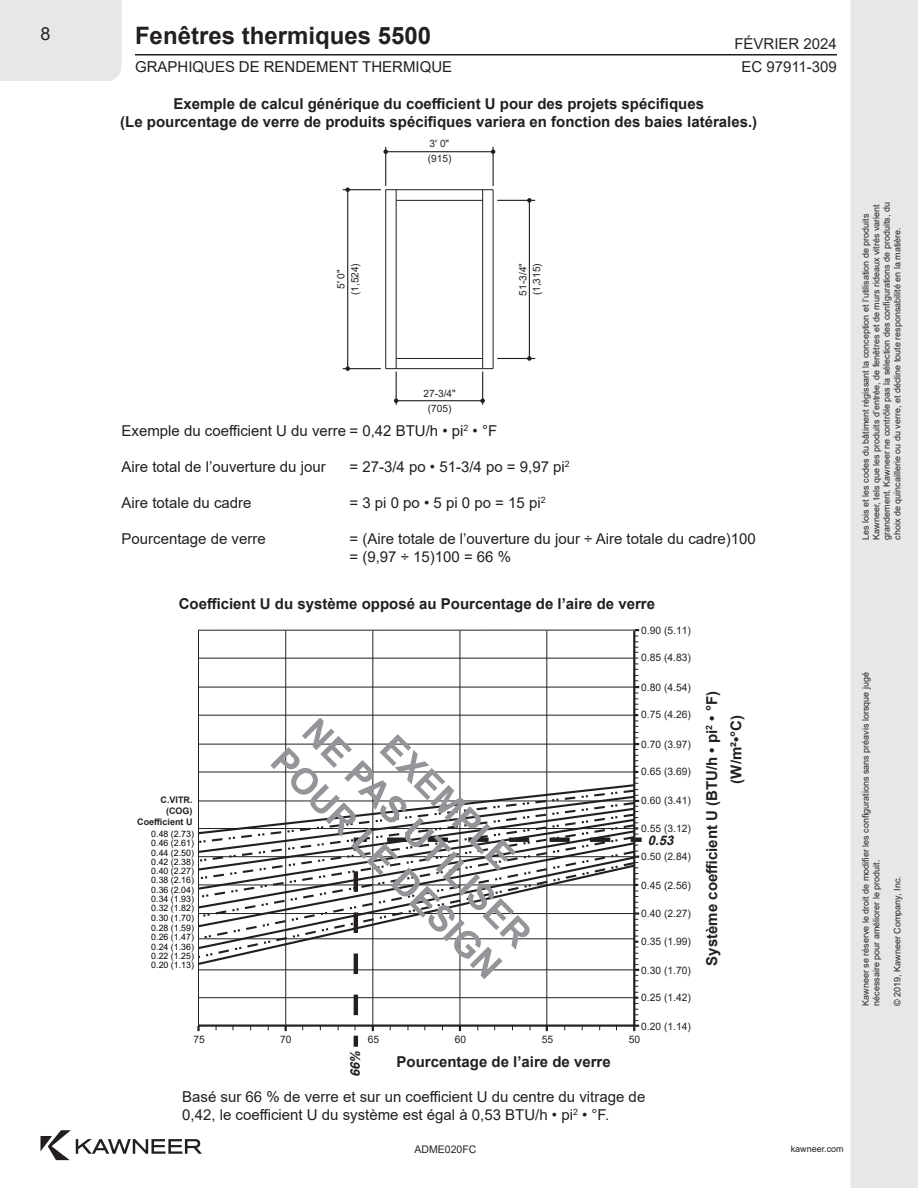
<style>
.page{position:relative;width:918px;height:1188px;background:#fff}
.page>*{position:absolute;margin:0;border:0;box-sizing:border-box;transform-origin:0 0}
.t1{font:700 36px/43.2px "Arial";color:#939598;text-align:center}
.t2{font:700 24px "Arial";color:#231f20}
.t3{font:18px "Arial";color:#231f20}
.t4{font:15px/18px "Arial";color:#231f20}
.t5{font:700 15px/18px "Arial";color:#231f20;text-align:center}
.t6{font:15px "Arial";color:#272324}
.t7{font:italic 700 13.2px "Arial";color:#231f20}
.t8{font:10.5px "Arial";color:#272324}
.t9{font:10.35px "Arial";color:#231f20}
.t10{font:10.05px/14.4px "Arial";color:#231f20;text-align:center}
.t11{font:9px/10.5px "Arial";color:#272324}
.t12{font:700 9px/10.8px "Arial";color:#231f20;text-align:right}
.t13{font:8.85px/9.4px "Arial";color:#040503}
</style>
<div class="page">
<div style="left:0;top:0;width:122px;height:81px;background:#e6e7e9"></div>
<svg style="left:850px;top:0;width:28px;height:1188px;background:#e7e8ea"></svg>
<div style="left:878px;top:0;width:40px;height:1188px;background:#e6e7e9"></div>
<svg style="left:40px;top:1130px;width:162px;height:30px"></svg>
<hr style="left:135px;top:54px;width:702px;height:2px;background:#231f20">
<hr style="left:385px;top:190px;width:1px;height:179px;background:#231f20">
<hr style="left:493px;top:190px;width:1px;height:179px;background:#231f20">
<hr style="left:386px;top:189px;width:107px;height:1px;background:#231f20">
<hr style="left:396px;top:200px;width:87px;height:1px;background:#231f20">
<hr style="left:396px;top:358px;width:87px;height:1px;background:#231f20">
<hr style="left:396px;top:190px;width:1px;height:179px;background:#231f20">
<hr style="left:482px;top:190px;width:1px;height:179px;background:#231f20">
<hr style="left:386px;top:368px;width:107px;height:1px;background:#231f20">
<hr style="left:386px;top:151px;width:107px;height:1px;background:#231f20">
<hr style="left:493px;top:147px;width:1px;height:39px;background:#231f20">
<hr style="left:385px;top:147px;width:1px;height:39px;background:#231f20">
<svg style="left:383px;top:149px;width:5px;height:5px"></svg>
<svg style="left:491px;top:149px;width:4px;height:5px"></svg>
<hr style="left:347px;top:190px;width:1px;height:179px;background:#231f20">
<svg style="left:345px;top:366px;width:5px;height:5px"></svg>
<svg style="left:345px;top:187px;width:5px;height:5px"></svg>
<hr style="left:343px;top:368px;width:38px;height:1px;background:#231f20">
<hr style="left:343px;top:189px;width:38px;height:1px;background:#231f20">
<hr style="left:396px;top:400px;width:87px;height:1px;background:#231f20">
<svg style="left:394px;top:398px;width:4px;height:5px"></svg>
<svg style="left:480px;top:398px;width:5px;height:5px"></svg>
<hr style="left:482px;top:372px;width:1px;height:33px;background:#231f20">
<hr style="left:396px;top:372px;width:1px;height:33px;background:#231f20">
<hr style="left:497px;top:200px;width:38px;height:1px;background:#231f20">
<hr style="left:497px;top:358px;width:38px;height:1px;background:#231f20">
<hr style="left:529px;top:200px;width:1px;height:158px;background:#231f20">
<svg style="left:527px;top:198px;width:5px;height:5px"></svg>
<svg style="left:527px;top:356px;width:5px;height:5px"></svg>
<svg style="left:639px;top:838px;width:3px;height:4px"></svg>
<hr style="left:354px;top:1036px;width:4px;height:11px;background:#231f20">
<svg style="left:197px;top:629px;width:442px;height:402px"></svg>
<hr style="left:199px;top:630px;width:435px;height:1px;background:#231f20">
<hr style="left:199px;top:658px;width:435px;height:1px;background:#231f20">
<hr style="left:198px;top:630px;width:1px;height:396px;background:#231f20">
<hr style="left:199px;top:687px;width:435px;height:1px;background:#231f20">
<h3 class="t3" style="left:40px;top:21px;width:12px">8</h3>
<h2 class="t2" style="left:135px;top:19px;width:298px">Fenêtres thermiques 5500</h2>
<h3 class="t4" style="left:135px;top:57px;width:319px">GRAPHIQUES DE RENDEMENT THERMIQUE</h3>
<h3 class="t6" style="left:734px;top:33px;width:104px">FÉVRIER 2024</h3>
<h3 class="t6" style="left:741px;top:56px;width:97px">EC 97911-309</h3>
<h3 class="t5" style="left:120px;top:95px;width:638px">Exemple de calcul générique du coefficient U pour des projets spécifiques<br>(Le pourcentage de verre de produits spécifiques variera en fonction des baies latérales.)</h3>
<p class="t10" style="left:430px;top:137px;width:21px">3' 0"</p>
<p class="t10" style="left:348px;top:295px;width:34px;rotate:-90deg">(1,524)</p>
<p class="t10" style="left:334px;top:289px;width:21px;rotate:-90deg">5' 0"</p>
<p class="t10" style="left:428px;top:151px;width:25px">(915)</p>
<p class="t10" style="left:424px;top:386px;width:34px">27-3/4" (705)</p>
<p class="t10" style="left:516px;top:296px;width:34px;line-height:14px;text-align:left;rotate:-90deg">51-3/4" (1,315)</p>
<h3 class="t4" style="left:122px;top:422px;width:377px">Exemple du coefficient U du verre = 0,42 BTU/h • pi<sup>2</sup> • °F</h3>
<h3 class="t4" style="left:122px;top:458px;width:206px">Aire total de l’ouverture du jour</h3>
<h3 class="t4" style="left:350px;top:458px;width:222px">= 27-3/4 po • 51-3/4 po = 9,97 pi<sup>2</sup></h3>
<h3 class="t4" style="left:122px;top:494px;width:132px">Aire totale du cadre</h3>
<h3 class="t4" style="left:350px;top:494px;width:198px">= 3 pi 0 po • 5 pi 0 po = 15 pi<sup>2</sup></h3>
<h3 class="t4" style="left:122px;top:530px;width:146px">Pourcentage de verre</h3>
<h3 class="t4" style="left:350px;top:530px;width:408px">= (Aire totale de l’ouverture du jour ÷ Aire totale du cadre)100 = (9,97 ÷ 15)100 = 66 %</h3>
<h3 class="t5" style="left:179px;top:594px;width:478px">Coefficient U du système opposé au Pourcentage de l’aire de verre</h3>
<p class="t9" style="left:641px;top:623px;width:51px">0.90 (5.11)</p>
<p class="t9" style="left:641px;top:651px;width:51px">0.85 (4.83)</p>
<p class="t12" style="left:137px;top:795px;width:57px">C.VITR. (COG)<br>Coefficient U</p>
<p class="t13" style="left:151px;top:830px;width:44px;line-height:8.7px">0.48 (2.73)<br>0.46 (2.61)</p>
<p class="t13" style="left:151px;top:849px;width:44px;line-height:8.9px;text-align:justify">0.44 (2.50)<br>0.42 (2.38)<br>0.40 (2.27)</p>
<p class="t13" style="left:151px;top:885px;width:44px">0.36 (2.04)</p>
<p class="t13" style="left:151px;top:870px;width:44px;line-height:19px">0.38 (2.16)<br>0.34 (1.93)</p>
<p class="t13" style="left:151px;top:904px;width:44px;text-align:justify">0.32 (1.82)<br>0.30 (1.70)<br>0.28 (1.59)<br>0.26 (1.47)<br>0.24 (1.36)<br>0.22 (1.25)<br>0.20 (1.13)</p>
<h1 class="t1" style="left:354px;top:678px;width:310px;rotate:45deg">EXEMPLE<br>NE PAS UTILISER<br>POUR LE DESIGN</h1>
<p class="t9" style="left:641px;top:680px;width:51px">0.80 (4.54)</p>
<p class="t9" style="left:641px;top:708px;width:51px">0.75 (4.26)</p>
<p class="t9" style="left:641px;top:737px;width:51px">0.70 (3.97)</p>
<p class="t9" style="left:641px;top:765px;width:51px">0.65 (3.69)</p>
<p class="t9" style="left:641px;top:794px;width:51px">0.60 (3.41)</p>
<p class="t9" style="left:641px;top:821px;width:51px">0.55 (3.12)</p>
<h3 class="t7" style="left:648px;top:831px;width:31px">0.53</h3>
<p class="t9" style="left:641px;top:850px;width:51px">0.50 (2.84)</p>
<p class="t9" style="left:641px;top:878px;width:51px">0.45 (2.56)</p>
<p class="t9" style="left:641px;top:906px;width:51px">0.40 (2.27)</p>
<p class="t9" style="left:641px;top:934px;width:51px">0.35 (1.99)</p>
<p class="t9" style="left:641px;top:963px;width:51px">0.30 (1.70)</p>
<p class="t9" style="left:641px;top:991px;width:51px">0.25 (1.42)</p>
<p class="t9" style="left:641px;top:1019px;width:51px">0.20 (1.14)</p>
<p class="t9" style="left:193px;top:1032px;width:13px">75</p>
<p class="t9" style="left:280px;top:1032px;width:13px">70</p>
<p class="t9" style="left:368px;top:1032px;width:13px">65</p>
<p class="t9" style="left:455px;top:1032px;width:13px">60</p>
<p class="t9" style="left:542px;top:1032px;width:13px">55</p>
<p class="t9" style="left:629px;top:1032px;width:13px">50</p>
<h3 class="t7" style="left:346px;top:1077px;width:32px;rotate:-90deg">66%</h3>
<h3 class="t5" style="left:397px;top:1053px;width:216px">Pourcentage de l’aire de verre</h3>
<h3 class="t4" style="left:182px;top:1087px;width:465px">Basé sur 66 % de verre et sur un coefficient U du centre du vitrage de<br>0,42, le coefficient U du système est égal à 0,53 BTU/h • pi<sup>2</sup> • °F.</h3>
<p class="t8" style="left:415px;top:1142px;width:63px">ADME020FC</p>
<h3 class="t5" style="left:700px;top:784px;width:94px;line-height:24.5px;text-align:left;text-indent:-182px;rotate:-90deg">Système coefficient U (BTU/h • pi<sup>2</sup> • °F) (W/m²•°C)</h3>
<p class="t11" style="left:791px;top:1144px;width:55px">kawneer.com</p>
<p class="t11" style="left:861px;top:540px;width:339px;rotate:-90deg">Les lois et les codes du bâtiment régissant la conception et l’utilisation de produits Kawneer, tels que les produits d’entrée, de fenêtres et de murs rideaux vitrés varient grandement. Kawneer ne contrôle pas la sélection des configurations de produits, du choix de quincaillerie ou du verre, et décline toute responsabilité en la matière.</p>
<p class="t11" style="left:861px;top:1006px;width:335px;rotate:-90deg">Kawneer se réserve le droit de modifier les configurations sans préavis lorsque jugé nécessaire pour améliorer le produit.</p>
<p class="t11" style="left:892px;top:1006px;width:131px;rotate:-90deg">© 2019, Kawneer Company, Inc.</p>
</div>
